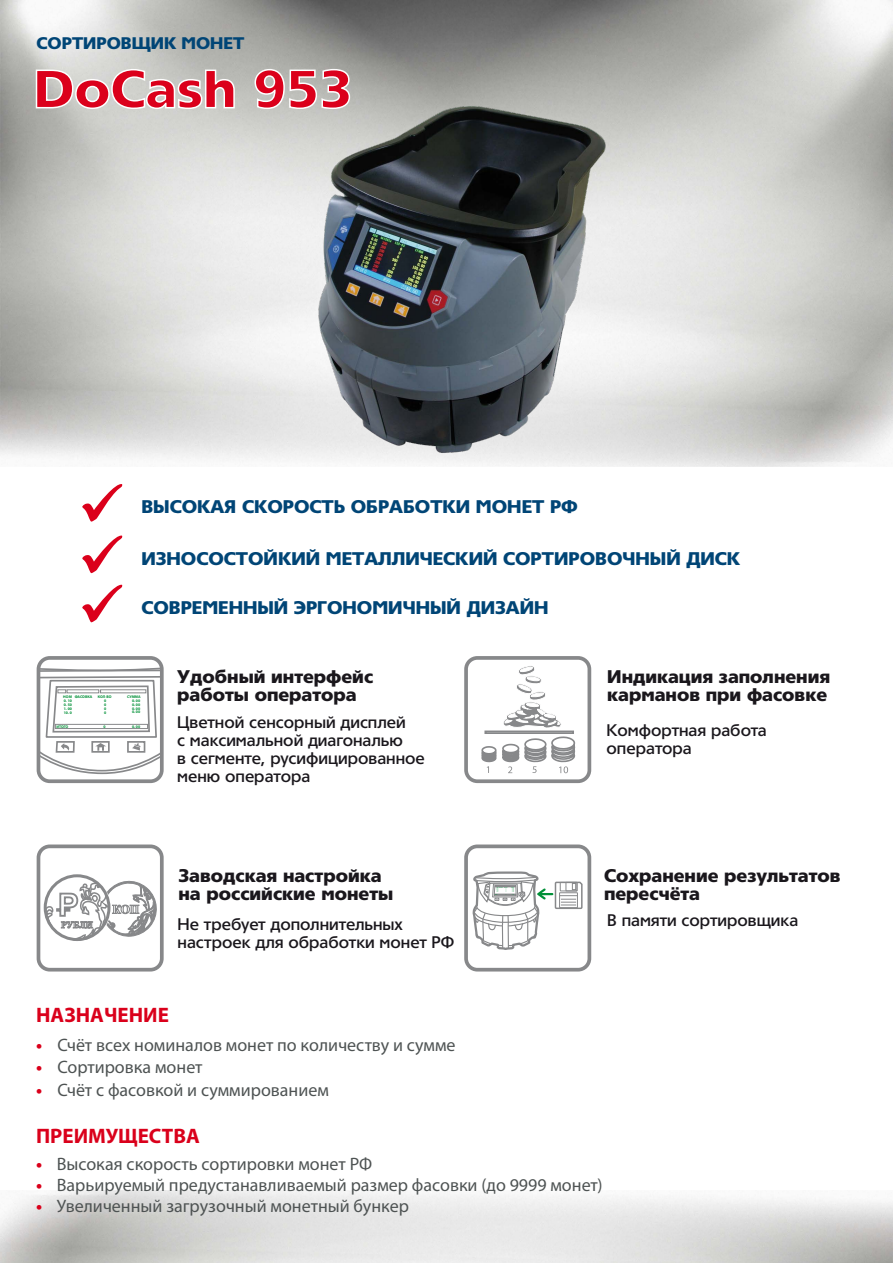
<style>
.page{position:relative;width:893px;height:1263px;background:#fff}
.page>*{position:absolute;margin:0;border:0;box-sizing:border-box;transform-origin:0 0}
.t1{font:900 52.5px "Tornado Cyr";color:#db001b}
.t2{font:700 21px "Myriad Pro";color:#da001b}
.t3{font:18px "Myriad Pro";color:#4e5353}
.t4{font:900 18px/18px "Tornado Cyr";color:#1a171c}
.t5{font:900 18px "Tornado Cyr";color:#004576}
.t6{font:500 16.5px/18px "Tornado Cyr";color:#1a171c}
.t7{font:900 16.5px "Tornado Cyr";color:#004576}
.t8{font:700 3.9px/3.9px "Myriad Pro";color:#009037;text-align:justify}
.s1{font-weight:700;color:#da001b}
</style>
<div class="page">
<img style="left:0;top:0;width:893px;height:466px">
<svg style="left:82px;top:484px;width:41px;height:38px"></svg>
<svg style="left:82px;top:535px;width:41px;height:38px"></svg>
<svg style="left:82px;top:584px;width:41px;height:38px"></svg>
<svg style="left:35px;top:68px;width:201px;height:42px;background:#d2d3cf"></svg>
<svg style="left:254px;top:68px;width:97px;height:42px;background:#c7c8c4"></svg>
<div style="left:37px;top:844px;width:127px;height:127px;border:4px solid #87888a;border-radius:11px"></div>
<div style="left:464px;top:656px;width:127px;height:127px;border:4px solid #87888a;border-radius:11px"></div>
<div style="left:464px;top:844px;width:127px;height:127px;border:4px solid #87888a;border-radius:11px"></div>
<div style="left:37px;top:656px;width:127px;height:127px;border:4px solid #87888a;border-radius:11px"></div>
<svg style="left:44px;top:878px;width:116px;height:94px"></svg>
<div style="left:44px;top:874px;width:66px;height:67px;border:3px solid #87888a;border-radius:50%"></div>
<svg style="left:38px;top:658px;width:124px;height:123px"></svg>
<svg style="left:481px;top:666px;width:95px;height:107px"></svg>
<svg style="left:472px;top:871px;width:111px;height:79px"></svg>
<img style="left:283px;top:73px;width:344px;height:394px">
<p class="t7" style="left:37px;top:34px;width:209px">СОРТИРОВЩИК МОНЕТ</p>
<h1 class="t1" style="left:34px;top:59px;width:320px">DoCash 953</h1>
<p class="t5" style="left:141px;top:497px;width:438px">ВЫСОКАЯ СКОРОСТЬ ОБРАБОТКИ МОНЕТ РФ</p>
<p class="t5" style="left:141px;top:548px;width:600px">ИЗНОСОСТОЙКИЙ МЕТАЛЛИЧЕСКИЙ СОРТИРОВОЧНЫЙ ДИСК</p>
<p class="t5" style="left:141px;top:597px;width:409px">СОВРЕМЕННЫЙ ЭРГОНОМИЧНЫЙ ДИЗАЙН</p>
<p class="t8" style="left:63px;top:695px;width:30px">НОМ ФАСОВКА</p>
<p class="t8" style="left:98px;top:695px;width:15px">КОЛ-ВО</p>
<p class="t8" style="left:127px;top:695px;width:15px">СУММА</p>
<p class="t8" style="left:56px;top:724px;width:13px">ИТОГО</p>
<p class="t8" style="left:104px;top:724px;width:4px">0</p>
<p class="t8" style="left:132px;top:724px;width:10px">0. 00</p>
<p class="t8" style="left:64px;top:699px;width:10px">0. 10</p>
<p class="t8" style="left:64px;top:703px;width:10px">0. 50</p>
<p class="t8" style="left:64px;top:707px;width:10px">1. 00</p>
<p class="t8" style="left:64px;top:710px;width:10px">10. 0</p>
<p class="t8" style="left:104px;top:699px;width:4px">0</p>
<p class="t8" style="left:132px;top:699px;width:10px">0. 00</p>
<p class="t8" style="left:104px;top:703px;width:4px">0<br>0<br>0</p>
<p class="t8" style="left:132px;top:703px;width:10px">0. 00</p>
<p class="t8" style="left:132px;top:706px;width:10px">0. 00</p>
<p class="t8" style="left:132px;top:710px;width:10px">0. 00</p>
<p class="t4" style="left:177px;top:667px;width:197px">Удобный интерфейс работы оператора</p>
<p class="t6" style="left:177px;top:714px;width:249px">Цветной сенсорный дисплей<br>с максимальной диагональю<br>в сегменте, русифицированное меню оператора</p>
<p class="t4" style="left:178px;top:867px;width:216px">Заводская настройка на российские монеты</p>
<p class="t4" style="left:607px;top:667px;width:224px">Индикация заполнения карманов при фасовке</p>
<p class="t6" style="left:607px;top:721px;width:162px">Комфортная работа оператора</p>
<p class="t4" style="left:604px;top:867px;width:238px">Сохранение результатов пересчёта</p>
<p class="t6" style="left:178px;top:915px;width:278px">Не требует дополнительных настроек для обработки монет РФ</p>
<p class="t6" style="left:607px;top:912px;width:192px">В памяти сортировщика</p>
<p class="t2" style="left:36px;top:1001px;width:134px">НАЗНАЧЕНИЕ</p>
<p class="t3" style="left:36px;top:1033px;width:421px"><span class="s1">•</span> Счёт всех номиналов монет по количеству и сумме</p>
<p class="t3" style="left:36px;top:1056px;width:168px"><span class="s1">•</span> Сортировка монет</p>
<p class="t3" style="left:36px;top:1078px;width:294px"><span class="s1">•</span> Счёт с фасовкой и суммированием</p>
<p class="t2" style="left:36px;top:1122px;width:165px">ПРЕИМУЩЕСТВА</p>
<p class="t3" style="left:36px;top:1153px;width:338px"><span class="s1">•</span> Высокая скорость сортировки монет РФ</p>
<p class="t3" style="left:36px;top:1174px;width:568px"><span class="s1">•</span> Варьируемый предустанавливаемый размер фасовки (до 9999 монет)</p>
<p class="t3" style="left:36px;top:1195px;width:374px"><span class="s1">•</span> Увеличенный загрузочный монетный бункер</p>
</div>
